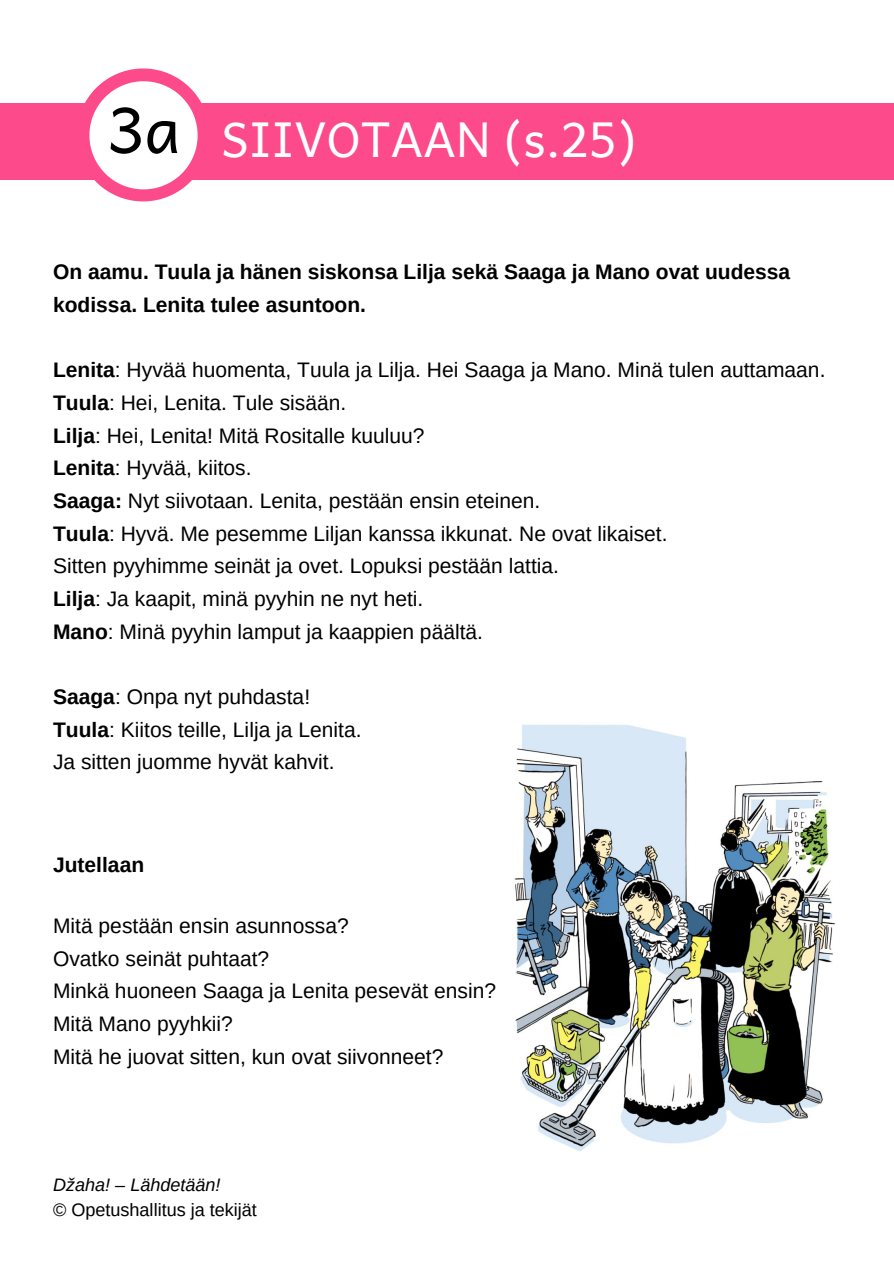
<style>
.page{position:relative;width:894px;height:1264px;background:#fff}
.page>*{position:absolute;margin:0;border:0;box-sizing:border-box;transform-origin:0 0}
.t1{font:48px "Andika";color:#fff}
.t2{font:21px/32.7px "Arimo";color:#000}
.t3{font:700 21px/32.7px "Arimo";color:#000}
.t4{font:18px "Arimo";color:#000}
.t5{font:italic 18px "Arimo";color:#000}
.s1{font-size:63px;color:#000}
.s2{font-weight:700}
</style>
<div class="page">
<div style="left:0;top:103px;width:893px;height:76px;background:#fd4a8a"></div>
<svg style="left:77px;top:68px;width:132px;height:133px"></svg>
<img style="left:514px;top:724px;width:322px;height:427px">
<h1 class="t1" style="left:107px;top:98px;width:530px"><span class="s1">3a</span> SIIVOTAAN (s.25)</h1>
<p class="t3" style="left:53px;top:256px;width:738px">On aamu. Tuula ja hänen siskonsa Lilja sekä Saaga ja Mano ovat uudessa kodissa. Lenita tulee asuntoon.</p>
<p class="t2" style="left:53px;top:354px;width:773px"><span class="s2">Lenita</span>: Hyvää huomenta, Tuula ja Lilja. Hei Saaga ja Mano. Minä tulen auttamaan.<br><span class="s2">Tuula</span>: Hei, Lenita. Tule sisään.<br><span class="s2">Lilja</span>: Hei, Lenita! Mitä Rositalle kuuluu?<br><span class="s2">Lenita</span>: Hyvää, kiitos.<br><span class="s2">Saaga:</span> Nyt siivotaan. Lenita, pestään ensin eteinen.<br><span class="s2">Tuula</span>: Hyvä. Me pesemme Liljan kanssa ikkunat. Ne ovat likaiset.<br>Sitten pyyhimme seinät ja ovet. Lopuksi pestään lattia.<br><span class="s2">Lilja</span>: Ja kaapit, minä pyyhin ne nyt heti.<br><span class="s2">Mano</span>: Minä pyyhin lamput ja kaappien päältä.</p>
<p class="t2" style="left:53px;top:680px;width:310px"><span class="s2">Saaga</span>: Onpa nyt puhdasta!<br><span class="s2">Tuula</span>: Kiitos teille, Lilja ja Lenita.<br>Ja sitten juomme hyvät kahvit.</p>
<p class="t3" style="left:53px;top:848px;width:93px">Jutellaan</p>
<p class="t2" style="left:53px;top:909px;width:444px">Mitä pestään ensin asunnossa?<br>Ovatko seinät puhtaat?<br>Minkä huoneen Saaga ja Lenita pesevät ensin?<br>Mitä Mano pyyhkii?<br>Mitä he juovat sitten, kun ovat siivonneet?</p>
<p class="t5" style="left:53px;top:1174px;width:169px">Džaha! – Lähdetään!</p>
<p class="t4" style="left:53px;top:1199px;width:205px">© Opetushallitus ja tekijät</p>
</div>
